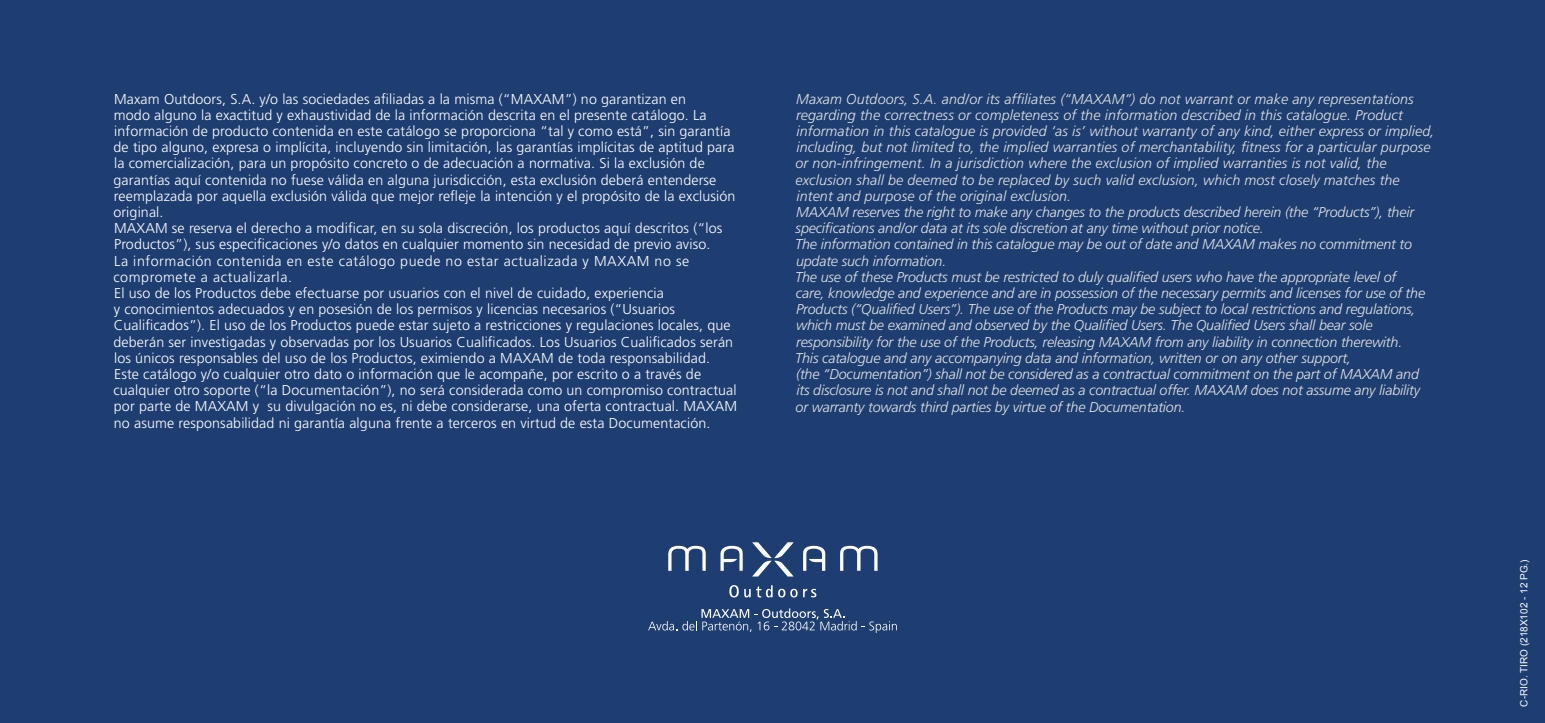
<style>
.page{position:relative;width:1545px;height:723px;background:#1e3e71}
.page>*{position:absolute;margin:0;border:0;box-sizing:border-box;transform-origin:0 0}
.t1{font:300 14.25px/16.2px "Frutiger LT Std";letter-spacing:.01em;color:#fff}
.t2{font:italic 300 14.25px/16.2px "Frutiger LT Std";letter-spacing:-.01em;color:#e2e3e4}
.t3{font:10px "Arial";color:#fff}
</style>
<div class="page">
<svg style="left:648px;top:608px;width:249px;height:25px"></svg>
<svg style="left:729px;top:585px;width:44px;height:12px"></svg>
<svg style="left:778px;top:589px;width:7px;height:8px"></svg>
<svg style="left:780px;top:590px;width:4px;height:6px"></svg>
<div style="left:790px;top:589px;width:8px;height:8px;background:#fff;border-radius:50%"></div>
<svg style="left:792px;top:590px;width:4px;height:6px"></svg>
<svg style="left:803px;top:589px;width:13px;height:8px"></svg>
<svg style="left:668px;top:542px;width:210px;height:34px"></svg>
<p class="t1" style="left:113px;top:91px;width:625px">Maxam Outdoors, S.A. y/o las sociedades afiliadas a la misma (“MAXAM”) no garantizan en<br>modo alguno la exactitud y exhaustividad de la información descrita en el presente catálogo. La información de producto contenida en este catálogo se proporciona “tal y como está”, sin garantía de tipo alguno, expresa o implícita, incluyendo sin limitación, las garantías implícitas de aptitud para la comercialización, para un propósito concreto o de adecuación a normativa. Si la exclusión de garantías aquí contenida no fuese válida en alguna jurisdicción, esta exclusión deberá entenderse reemplazada por aquella exclusión válida que mejor refleje la intención y el propósito de la exclusión original.<br>MAXAM se reserva el derecho a modificar, en su sola discreción, los productos aquí descritos (“los Productos”), sus especificaciones y/o datos en cualquier momento sin necesidad de previo aviso.<br>La información contenida en este catálogo puede no estar actualizada y MAXAM no se compromete a actualizarla.<br>El uso de los Productos debe efectuarse por usuarios con el nivel de cuidado, experiencia<br>y conocimientos adecuados y en posesión de los permisos y licencias necesarios (“Usuarios Cualificados”). El uso de los Productos puede estar sujeto a restricciones y regulaciones locales, que deberán ser investigadas y observadas por los Usuarios Cualificados. Los Usuarios Cualificados serán los únicos responsables del uso de los Productos, eximiendo a MAXAM de toda responsabilidad.<br>Este catálogo y/o cualquier otro dato o información que le acompañe, por escrito o a través de cualquier otro soporte (“la Documentación”), no será considerada como un compromiso contractual por parte de MAXAM y su divulgación no es, ni debe considerarse, una oferta contractual. MAXAM no asume responsabilidad ni garantía alguna frente a terceros en virtud de esta Documentación.</p>
<p class="t2" style="left:795px;top:91px;width:641px">Maxam Outdoors, S.A. and/or its affiliates (“MAXAM”) do not warrant or make any representations regarding the correctness or completeness of the information described in this catalogue. Product information in this catalogue is provided ‘as is’ without warranty of any kind, either express or implied, including, but not limited to, the implied warranties of merchantability, fitness for a particular purpose or non-infringement. In a jurisdiction where the exclusion of implied warranties is not valid, the exclusion shall be deemed to be replaced by such valid exclusion, which most closely matches the intent and purpose of the original exclusion.<br>MAXAM reserves the right to make any changes to the products described herein (the “Products”), their specifications and/or data at its sole discretion at any time without prior notice.<br>The information contained in this catalogue may be out of date and MAXAM makes no commitment to update such information.<br>The use of these Products must be restricted to duly qualified users who have the appropriate level of<br>care, knowledge and experience and are in possession of the necessary permits and licenses for use of the Products (“Qualified Users”). The use of the Products may be subject to local restrictions and regulations, which must be examined and observed by the Qualified Users. The Qualified Users shall bear sole responsibility for the use of the Products, releasing MAXAM from any liability in connection therewith.<br>This catalogue and any accompanying data and information, written or on any other support,<br>(the “Documentation”) shall not be considered as a contractual commitment on the part of MAXAM and its disclosure is not and shall not be deemed as a contractual offer. MAXAM does not assume any liability or warranty towards third parties by virtue of the Documentation.</p>
<p class="t3" style="left:1517px;top:706px;width:149px;rotate:-90deg">C-RIO. TIRO (218X102 - 12 PG.)</p>
</div>
